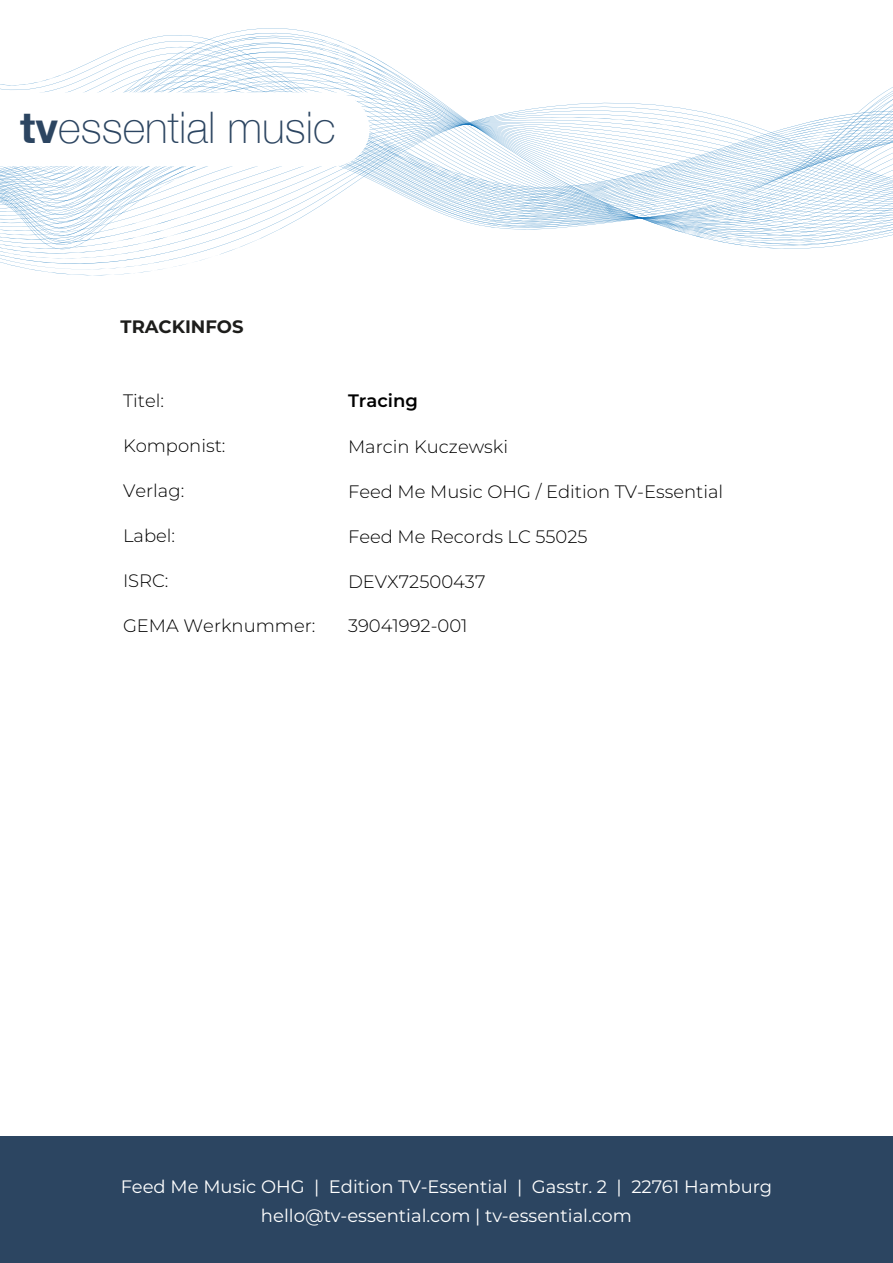
<style>
.page{position:relative;width:893px;height:1263px;background:#fff}
.page>*{position:absolute;margin:0;border:0;box-sizing:border-box;transform-origin:0 0}
.t1{font:100 43.5px "Helvetica Neue";color:#2c4561}
.t2{font:300 18px "Montserrat";color:#000}
.t3{font:18px/29.1px "Montserrat";color:#fff;text-align:center}
.t4{font:700 18px "Montserrat";color:#1d1d1b}
.t5{font:600 18px "Montserrat";color:#000}
.s1{font-weight:700}
</style>
<div class="page">
<div style="left:0;top:1136px;width:893px;height:127px;background:#2c4561"></div>
<svg style="left:103px;top:48px;width:269px;height:8px"></svg>
<svg style="left:86px;top:56px;width:300px;height:8px"></svg>
<svg style="left:68px;top:64px;width:330px;height:8px"></svg>
<svg style="left:46px;top:72px;width:365px;height:8px"></svg>
<svg style="left:0;top:80px;width:421px;height:7px"></svg>
<svg style="left:0;top:87px;width:893px;height:6px"></svg>
<svg style="left:0;top:98px;width:893px;height:178px"></svg>
<svg style="left:0;top:92px;width:370px;height:74px"></svg>
<h1 class="t1" style="left:20px;top:95px;width:317px"><span class="s1">tv</span>essential music</h1>
<p class="t4" style="left:121px;top:314px;width:124px">TRACKINFOS</p>
<p class="t2" style="left:123px;top:390px;width:43px">Titel:</p>
<p class="t2" style="left:123px;top:435px;width:104px">Komponist:</p>
<p class="t2" style="left:123px;top:480px;width:63px">Verlag:</p>
<p class="t2" style="left:123px;top:525px;width:54px">Label:</p>
<p class="t2" style="left:123px;top:570px;width:47px">ISRC:</p>
<p class="t2" style="left:123px;top:615px;width:194px">GEMA Werknummer:</p>
<p class="t5" style="left:348px;top:389px;width:71px">Tracing</p>
<p class="t2" style="left:348px;top:436px;width:162px">Marcin Kuczewski</p>
<p class="t2" style="left:348px;top:481px;width:377px">Feed Me Music OHG / Edition TV-Essential</p>
<p class="t2" style="left:348px;top:526px;width:241px">Feed Me Records LC 55025</p>
<p class="t2" style="left:348px;top:571px;width:139px">DEVX72500437</p>
<p class="t2" style="left:348px;top:614px;width:121px">39041992-001</p>
<p class="t3" style="left:121px;top:1171px;width:653px">Feed Me Music OHG | Edition TV-Essential | Gasstr. 2 | 22761 Hamburg hello@tv-essential.com | tv-essential.com</p>
</div>
